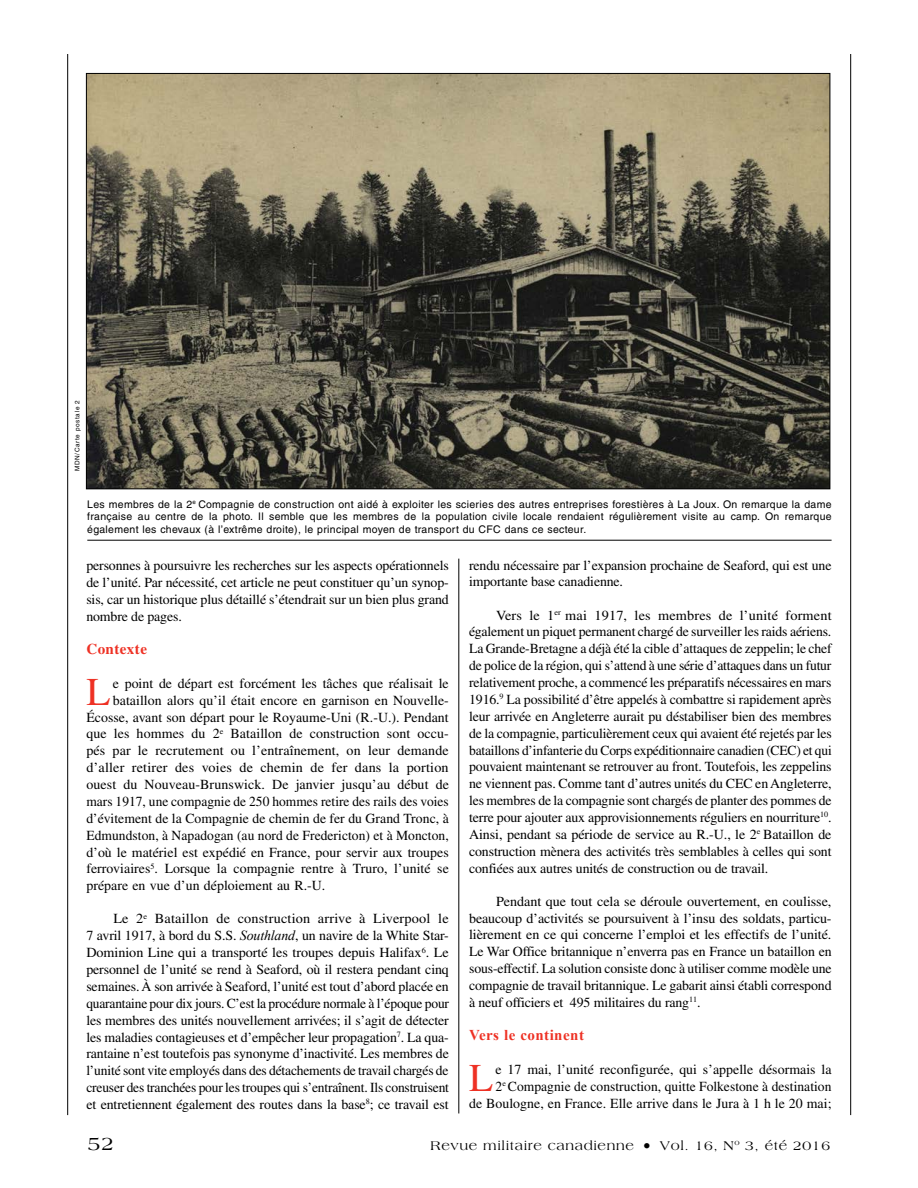
<style>
.page{position:relative;width:918px;height:1188px;background:#fff}
.page>*{position:absolute;margin:0;border:0;box-sizing:border-box;transform-origin:0 0}
.t1{font:39.3px "Times LT Std";color:#ee3124}
.t2{font:19.5px "Americana Std";color:#000}
.t3{font:700 15px "Times New Roman";letter-spacing:.03em;color:#ee3124}
.t4{font:700 15px "Times LT Std";letter-spacing:.03em;color:#ee3124}
.t5{font:13.8px/16.8px "Times LT Std";color:#000;text-align:justify}
.t6{font:13.5px "Americana Std";letter-spacing:.05em;color:#000}
.t7{font:10.5px/12.8px "Helvetica LT Std";letter-spacing:.03em;color:#000;text-align:justify}
.t8{font:6.3px "Helvetica LT Std";letter-spacing:.1em;color:#000}
.s1{font-family:"Times New Roman";font-style:italic}
.s2{font-size:16.5px}
</style>
<div class="page">
<hr style="left:850px;top:54px;width:1px;height:1061px;background:#000">
<hr style="left:67px;top:54px;width:1px;height:1061px;background:#000">
<img style="left:88px;top:75px;width:740px;height:412px">
<hr style="left:87px;top:540px;width:745px;height:1px;background:#000">
<hr style="left:459px;top:559px;width:1px;height:554px;background:#000">
<p class="t8" style="left:74px;top:471px;width:73px;rotate:-90deg">MDN/Carte postale 2</p>
<p class="t7" style="left:87px;top:497px;width:746px">Les membres de la 2<sup>e</sup> Compagnie de construction ont aidé à exploiter les scieries des autres entreprises forestières à La Joux. On remarque la dame française au centre de la photo. Il semble que les membres de la population civile locale rendaient régulièrement visite au camp. On remarque également les chevaux (à l’extrême droite), le principal moyen de transport du CFC dans ce secteur.</p>
<p class="t5" style="left:86px;top:557px;width:364px">personnes à poursuivre les recherches sur les aspects opérationnels de l’unité. Par nécessité, cet article ne peut constituer qu’un synop&shy;sis, car un historique plus détaillé s’étendrait sur un bien plus grand nombre de pages.</p>
<p class="t4" style="left:86px;top:640px;width:62px">Contexte</p>
<h1 class="t1" style="left:86px;top:669px;width:26px">L</h1>
<p class="t5" style="left:113px;top:675px;width:337px">e point de départ est forcément les tâches que réalisait le</p>
<p class="t5" style="left:113px;top:692px;width:337px">bataillon alors qu’il était encore en garnison en Nouvelle-</p>
<p class="t5" style="left:86px;top:709px;width:364px">Écosse, avant son départ pour le Royaume-Uni (R.-U.). Pendant</p>
<p class="t5" style="left:86px;top:725px;width:364px">que les hommes du 2<sup>e</sup> Bataillon de construction sont occu-</p>
<p class="t5" style="left:86px;top:742px;width:364px">pés par le recrutement ou l’entraînement, on leur demande</p>
<p class="t5" style="left:86px;top:759px;width:364px">d’aller retirer des voies de chemin de fer dans la portion</p>
<p class="t5" style="left:86px;top:776px;width:364px">ouest du Nouveau-Brunswick. De janvier jusqu’au début de</p>
<p class="t5" style="left:86px;top:793px;width:364px">mars 1917, une compagnie de 250 hommes retire des rails des voies</p>
<p class="t5" style="left:86px;top:810px;width:364px">d’évitement de la Compagnie de chemin de fer du Grand Tronc, à</p>
<p class="t5" style="left:86px;top:827px;width:364px">Edmundston, à Napadogan (au nord de Fredericton) et à Moncton,</p>
<p class="t5" style="left:86px;top:844px;width:364px">d’où le matériel est expédié en France, pour servir aux troupes</p>
<p class="t5" style="left:86px;top:860px;width:364px">ferroviaires<sup>5</sup>. Lorsque la compagnie rentre à Truro, l’unité se</p>
<p class="t5" style="left:86px;top:877px;width:241px">prépare en vue d’un déploiement au R.-U.</p>
<p class="t5" style="left:86px;top:910px;width:364px;text-indent:27px">Le 2<sup>e</sup> Bataillon de construction arrive à Liverpool le 7 avril 1917, à bord du S.S. <span class="s1">Southland</span>, un navire de la White Star-Dominion Line qui a transporté les troupes depuis Halifax<sup>6</sup>. Le personnel de l’unité se rend à Seaford, où il restera pendant cinq semaines. À son arrivée à Seaford, l’unité est tout d’abord placée en quarantaine pour dix jours. C’est la procédure normale à l’époque pour les membres des unités nouvellement arrivées; il s’agit de détecter les maladies contagieuses et d’empêcher leur propagation<sup>7</sup>. La qua&shy;rantaine n’est toutefois pas synonyme d’inactivité. Les membres de l’unité sont vite employés dans des détachements de travail chargés de creuser des tranchées pour les troupes qui s’entraînent. Ils construisent et entretiennent également des routes dans la base<sup>8</sup>; ce travail est</p>
<p class="t5" style="left:469px;top:556px;width:364px">rendu nécessaire par l’expansion prochaine de Seaford, qui est une importante base canadienne.</p>
<p class="t5" style="left:469px;top:606px;width:364px;text-indent:27px">Vers le 1<sup>er</sup> mai 1917, les membres de l’unité forment également un piquet permanent chargé de surveiller les raids aériens.<br>La Grande-Bretagne a déjà été la cible d’attaques de zeppelin; le chef de police de la région, qui s’attend à une série d’attaques dans un futur relativement proche, a commencé les préparatifs nécessaires en mars 1916.<sup>9</sup> La possibilité d’être appelés à combattre si rapidement après leur arrivée en Angleterre aurait pu déstabiliser bien des membres de la compagnie, particulièrement ceux qui avaient été rejetés par les bataillons d’infanterie du Corps expéditionnaire canadien (CEC) et qui pouvaient maintenant se retrouver au front. Toutefois, les zeppelins ne viennent pas. Comme tant d’autres unités du CEC en Angleterre, les membres de la compagnie sont chargés de planter des pommes de terre pour ajouter aux approvisionnements réguliers en nourriture<sup>10</sup>.<br>Ainsi, pendant sa période de service au R.-U., le 2<sup>e</sup> Bataillon de construction mènera des activités très semblables à celles qui sont confiées aux autres unités de construction ou de travail.</p>
<p class="t5" style="left:469px;top:893px;width:364px;text-indent:27px">Pendant que tout cela se déroule ouvertement, en coulisse, beaucoup d’activités se poursuivent à l’insu des soldats, particu&shy;lièrement en ce qui concerne l’emploi et les effectifs de l’unité.<br>Le War Office britannique n’enverra pas en France un bataillon en sous-effectif. La solution consiste donc à utiliser comme modèle une compagnie de travail britannique. Le gabarit ainsi établi correspond à neuf officiers et 495 militaires du rang<sup>11</sup>.</p>
<p class="t3" style="left:469px;top:1025px;width:116px">Vers le continent</p>
<h1 class="t1" style="left:469px;top:1055px;width:26px">L</h1>
<p class="t5" style="left:469px;top:1061px;width:364px;text-align:right">e 17 mai, l’unité reconfigurée, qui s’appelle désormais la<br>2<sup>e</sup> Compagnie de construction, quitte Folkestone à destination<br>de Boulogne, en France. Elle arrive dans le Jura à 1 h le 20 mai;</p>
<h2 class="t2" style="left:88px;top:1132px;width:28px">52</h2>
<p class="t6" style="left:430px;top:1138px;width:401px">Revue militaire canadienne <span class="s2">•</span> Vol. 16, N<sup>o</sup> 3, été 2016</p>
</div>
